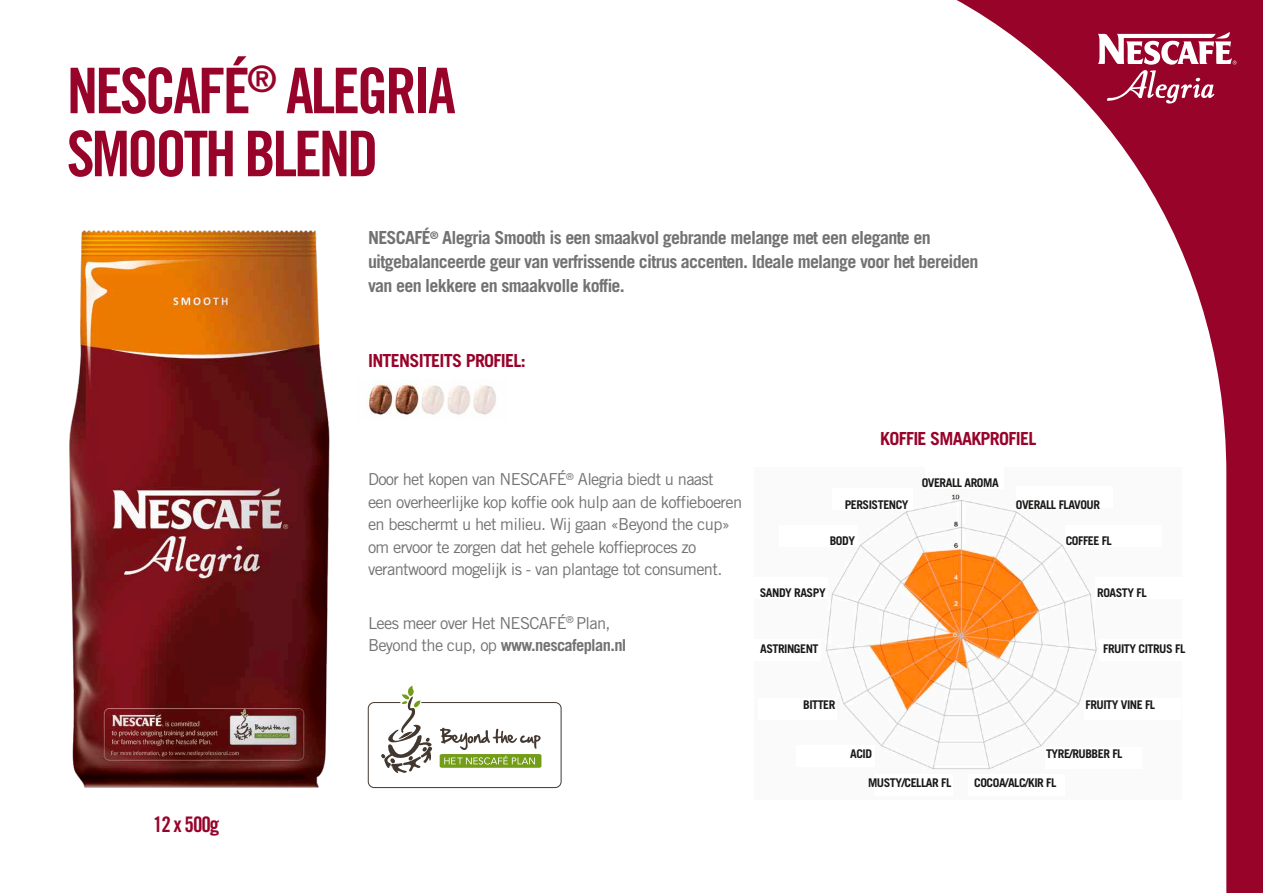
<style>
.page{position:relative;width:1263px;height:893px;background:#fff}
.page>*{position:absolute;margin:0;border:0;box-sizing:border-box;transform-origin:0 0}
.t1{font:63px/63px "Trade Gothic LT Std Bd Cn 20";letter-spacing:-.05em;color:#98032a}
.t2{font:21.45px "Trade Gothic LT Std Bd Cn 20";letter-spacing:-.05em;color:#98032a}
.t3{font:700 18px/24px "Trade Gothic";letter-spacing:-.04em;color:#737272}
.t4{font:700 18px "Trade Gothic";letter-spacing:-.04em;color:#98032a}
.t5{font:16.5px/22.5px "Trade Gothic";letter-spacing:-.04em;color:#737272}
.t6{font:700 12px "Trade Gothic";letter-spacing:-.04em;color:#191918}
.s1{font-weight:700}
</style>
<div class="page">
<svg style="left:956px;top:0;width:307px;height:893px"></svg>
<svg style="left:1098px;top:32px;width:138px;height:72px"></svg>
<img style="left:69px;top:230px;width:261px;height:558px">
<div style="left:368px;top:702px;width:193px;height:86px;background:#fff;border:1px solid #433830;border-radius:6px"></div>
<svg style="left:440px;top:728px;width:101px;height:40px"></svg>
<svg style="left:381px;top:685px;width:51px;height:88px"></svg>
<img style="left:826px;top:467px;width:356px;height:332px">
<div style="left:925px;top:467px;width:78px;height:22px;background:#fff"></div>
<div style="left:832px;top:488px;width:81px;height:21px;background:#fff"></div>
<div style="left:779px;top:525px;width:79px;height:22px;background:#fff"></div>
<div style="left:749px;top:577px;width:78px;height:22px;background:#fff"></div>
<div style="left:759px;top:698px;width:78px;height:22px;background:#fff"></div>
<div style="left:796px;top:745px;width:79px;height:21px;background:#fff"></div>
<div style="left:874px;top:774px;width:78px;height:22px;background:#fff"></div>
<div style="left:969px;top:774px;width:96px;height:22px;background:#fff"></div>
<div style="left:1045px;top:747px;width:96px;height:21px;background:#fff"></div>
<div style="left:1084px;top:698px;width:97px;height:22px;background:#fff"></div>
<div style="left:1099px;top:639px;width:97px;height:21px;background:#fff"></div>
<div style="left:1095px;top:577px;width:97px;height:21px;background:#fff"></div>
<div style="left:1065px;top:525px;width:97px;height:22px;background:#fff"></div>
<div style="left:1016px;top:486px;width:96px;height:22px;background:#fff"></div>
<img style="left:368px;top:379px;width:128px;height:36px">
<h1 class="t1" style="left:67px;top:59px;width:391px">NESCAFÉ<sup>®</sup> ALEGRIA<br>SMOOTH BLEND</h1>
<p class="t3" style="left:368px;top:226px;width:612px">NESCAFÉ<sup>®</sup> Alegria Smooth is een smaakvol gebrande melange met een elegante en uitgebalanceerde geur van verfrissende citrus accenten. Ideale melange voor het bereiden van een lekkere en smaakvolle koffie.</p>
<h2 class="t2" style="left:153px;top:812px;width:68px">12 x 500g</h2>
<p class="t4" style="left:368px;top:349px;width:159px">INTENSITEITS PROFIEL:</p>
<p class="t5" style="left:368px;top:468px;width:376px">Door het kopen van NESCAFÉ<sup>®</sup> Alegria biedt u naast<br>een overheerlijke kop koffie ook hulp aan de koffieboeren en beschermt u het milieu. Wij gaan «Beyond the cup» om ervoor te zorgen dat het gehele koffieproces zo verantwoord mogelijk is - van plantage tot consument.</p>
<p class="t5" style="left:368px;top:611px;width:260px">Lees meer over Het NESCAFÉ<sup>®</sup> Plan,<br>Beyond the cup, op <span class="s1">www.nescafeplan.nl</span></p>
<p class="t4" style="left:880px;top:428px;width:158px">KOFFIE SMAAKPROFIEL</p>
<p class="t6" style="left:845px;top:497px;width:13px">Persistenc</p>
<p class="t6" style="left:902px;top:497px;width:8px">y</p>
<p class="t6" style="left:830px;top:533px;width:27px">body</p>
<p class="t6" style="left:922px;top:475px;width:19px">Overall</p>
<p class="t6" style="left:964px;top:475px;width:8px">aroma</p>
<p class="t6" style="left:760px;top:585px;width:42px">san dy rasp</p>
<p class="t6" style="left:819px;top:585px;width:8px">y</p>
<p class="t6" style="left:1016px;top:497px;width:19px">overall</p>
<p class="t6" style="left:1059px;top:497px;width:40px">flavour</p>
<p class="t6" style="left:1066px;top:533px;width:7px">coffee</p>
<p class="t6" style="left:1102px;top:533px;width:6px">fl</p>
<p class="t6" style="left:1097px;top:585px;width:7px">roast</p>
<p class="t6" style="left:1127px;top:585px;width:15px">y fl</p>
<p class="t6" style="left:760px;top:641px;width:7px">astrin</p>
<p class="t6" style="left:794px;top:641px;width:13px">gent</p>
<p class="t6" style="left:1103px;top:641px;width:42px">fruity citr</p>
<p class="t6" style="left:1159px;top:641px;width:22px">us fl</p>
<p class="t6" style="left:803px;top:698px;width:13px">bitter</p>
<p class="t6" style="left:1085px;top:698px;width:66px">fruity vine fl</p>
<p class="t6" style="left:850px;top:746px;width:23px">aci d</p>
<p class="t6" style="left:868px;top:776px;width:44px">musty/cellar</p>
<p class="t6" style="left:941px;top:776px;width:6px">fl</p>
<p class="t6" style="left:974px;top:776px;width:8px">cocoa</p>
<p class="t6" style="left:1005px;top:776px;width:47px">/alc/kir fl</p>
<p class="t6" style="left:1046px;top:746px;width:72px">tyre/rubber fl</p>
</div>
